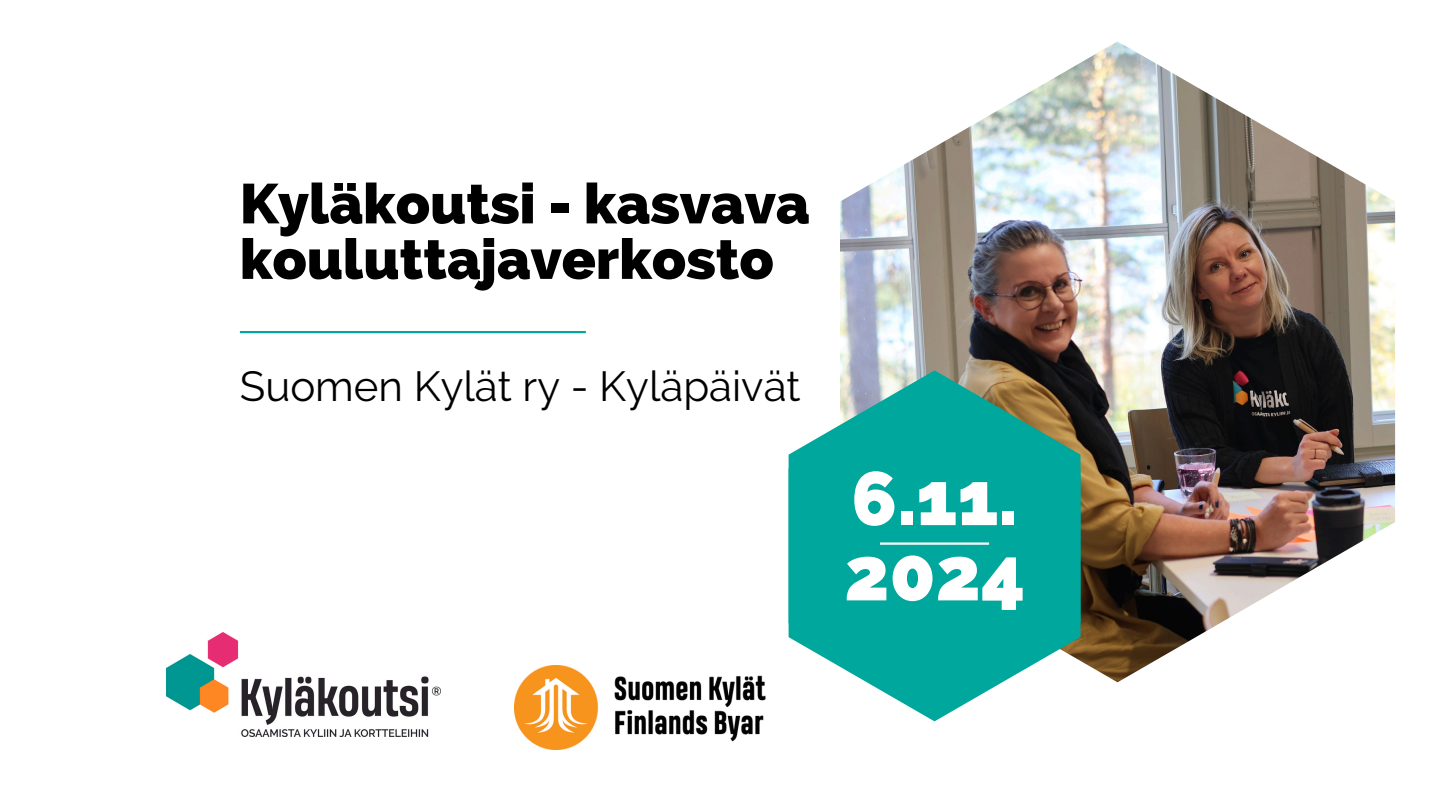
<style>
.page{position:relative;width:1440px;height:810px;background:#fff}
.page>*{position:absolute;margin:0;border:0;box-sizing:border-box;transform-origin:0 0}
.t1{font:800 75.3px/75.3px "Raleway";color:#fff}
.t2{font:800 56px/55.5px "Raleway";color:#000}
.t3{font:42px "Raleway";color:#000}
</style>
<div class="page">
<img style="left:840px;top:41px;width:555px;height:641px">
<svg style="left:789px;top:370px;width:292px;height:337px;background:#2caea3"></svg>
<hr style="left:880px;top:542px;width:109px;height:3px;background:#fff">
<hr style="left:240px;top:331px;width:346px;height:2px;background:#00a79d">
<img style="left:166px;top:633px;width:275px;height:103px">
<img style="left:515px;top:666px;width:251px;height:83px">
<h1 class="t2" style="left:240px;top:176px;width:571px">Kyläkoutsi - kasvava kouluttajaverkosto</h1>
<p class="t3" style="left:240px;top:361px;width:562px">Suomen Kylät ry - Kyläpäivät</p>
<h2 class="t1" style="left:844px;top:461px;width:182px">6.11.<br>2024</h2>
</div>
